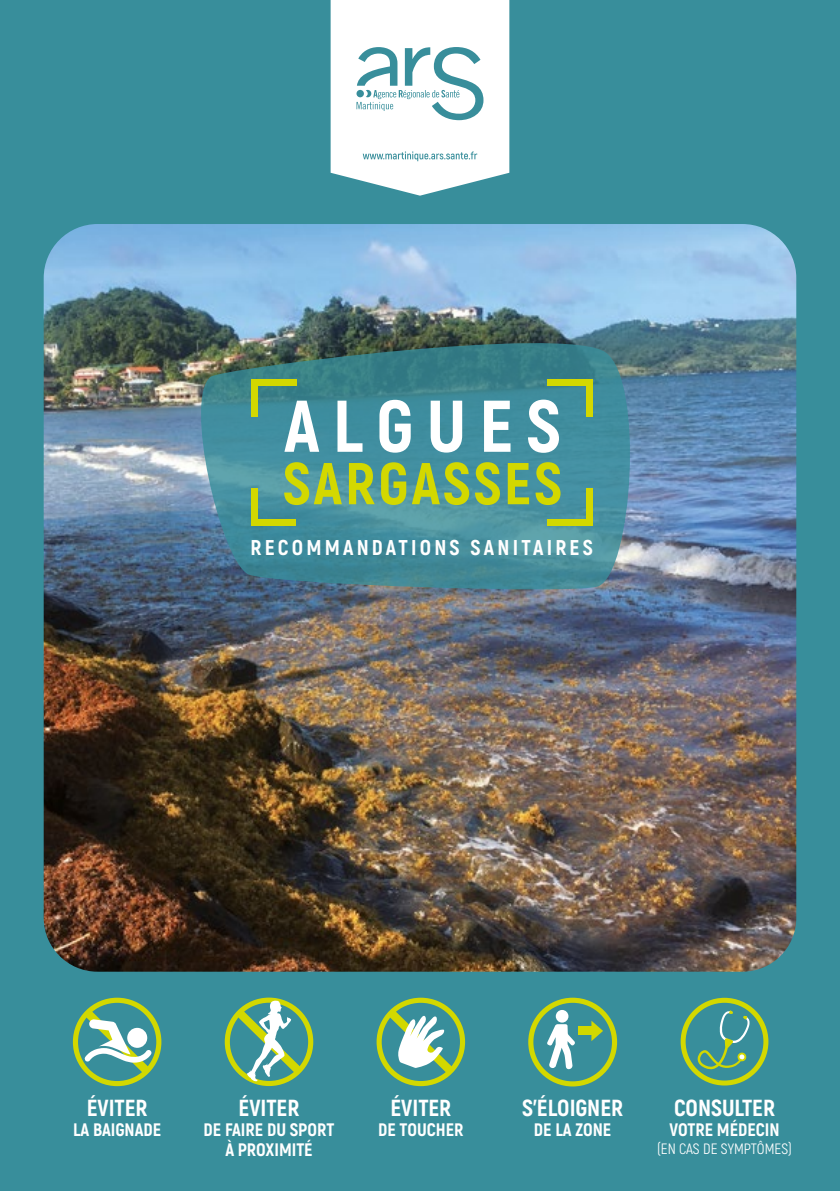
<style>
.page{position:relative;width:840px;height:1191px;background:#fff}
.page>*{position:absolute;margin:0;border:0;box-sizing:border-box;transform-origin:0 0}
.t1{font:800 73px "Akrobat";letter-spacing:.18em;color:#fff}
.t2{font:800 58.8px "Akrobat";letter-spacing:.05em;color:#d3d800}
.t3{font:800 23.2px "Akrobat";color:#fff}
.t4{font:800 21.4px "Akrobat";letter-spacing:.15em;color:#fff}
.t5{font:800 18px/19.6px "Akrobat";color:#fff;text-align:center}
.t6{font:15px "Akrobat";color:#fff}
</style>
<div class="page">
<div style="left:0;top:0;width:839px;height:1191px;background:#388e9b"></div>
<svg style="left:682px;top:1000px;width:83px;height:83px"></svg>
<div style="left:680px;top:997px;width:88px;height:88px;border:5px solid #d3d800;border-radius:50%"></div>
<svg style="left:697px;top:1010px;width:52px;height:59px"></svg>
<img style="left:44px;top:224px;width:751px;height:747px">
<svg style="left:330px;top:0;width:179px;height:196px;background:#e0edef"></svg>
<svg style="left:199px;top:341px;width:432px;height:250px;fill:#418d9e"></svg>
<svg style="left:75px;top:1000px;width:84px;height:83px"></svg>
<div style="left:73px;top:997px;width:88px;height:89px;border:5px solid #d3d800;border-radius:50%"></div>
<svg style="left:84px;top:1010px;width:68px;height:64px"></svg>
<div style="left:127px;top:1027px;width:20px;height:20px;background:#fff;border-radius:50%"></div>
<svg style="left:379px;top:1000px;width:83px;height:83px"></svg>
<div style="left:376px;top:997px;width:89px;height:89px;border:5px solid #d3d800;border-radius:50%"></div>
<svg style="left:388px;top:1010px;width:65px;height:64px"></svg>
<div style="left:528px;top:997px;width:88px;height:89px;border:5px solid #d3d800;border-radius:50%"></div>
<svg style="left:547px;top:1024px;width:27px;height:45px"></svg>
<div style="left:555px;top:1010px;width:13px;height:12px;background:#fff;border-radius:50%"></div>
<div style="left:578px;top:1026px;width:17px;height:9px;background:#d3d800"></div>
<svg style="left:591px;top:1021px;width:11px;height:20px"></svg>
<div style="left:256px;top:379px;width:40px;height:7px;background:#d3d800"></div>
<div style="left:250px;top:379px;width:7px;height:38px;background:#d3d800"></div>
<div style="left:250px;top:488px;width:7px;height:37px;background:#d3d800"></div>
<div style="left:255px;top:519px;width:40px;height:6px;background:#d3d800"></div>
<div style="left:547px;top:379px;width:40px;height:7px;background:#d3d800"></div>
<div style="left:586px;top:379px;width:6px;height:38px;background:#d3d800"></div>
<div style="left:585px;top:488px;width:7px;height:37px;background:#d3d800"></div>
<div style="left:547px;top:519px;width:41px;height:6px;background:#d3d800"></div>
<svg style="left:227px;top:1000px;width:83px;height:83px"></svg>
<div style="left:225px;top:997px;width:88px;height:89px;border:5px solid #d3d800;border-radius:50%"></div>
<svg style="left:236px;top:1000px;width:65px;height:81px"></svg>
<p class="t1" style="left:284px;top:380px;width:278px">ALGUES</p>
<p class="t2" style="left:283px;top:446px;width:280px">SARGASSES</p>
<p class="t4" style="left:250px;top:534px;width:344px">RECOMMANDATIONS SANITAIRES</p>
<p class="t3" style="left:87px;top:1093px;width:62px">ÉVITER</p>
<p class="t5" style="left:73px;top:1119px;width:89px">LA BAIGNADE</p>
<p class="t3" style="left:238px;top:1093px;width:62px">ÉVITER</p>
<p class="t5" style="left:203px;top:1119px;width:132px">DE FAIRE DU SPORT<br>À PROXIMITÉ</p>
<p class="t3" style="left:390px;top:1093px;width:62px">ÉVITER</p>
<p class="t5" style="left:378px;top:1119px;width:87px">DE TOUCHER</p>
<p class="t3" style="left:522px;top:1093px;width:102px">S’ÉLOIGNER</p>
<p class="t5" style="left:533px;top:1119px;width:79px">DE LA ZONE</p>
<p class="t3" style="left:673px;top:1093px;width:102px">CONSULTER</p>
<p class="t5" style="left:669px;top:1119px;width:112px">VOTRE MÉDECIN</p>
<p class="t6" style="left:656px;top:1139px;width:136px">(EN CAS DE SYMPTÔMES)</p>
</div>
